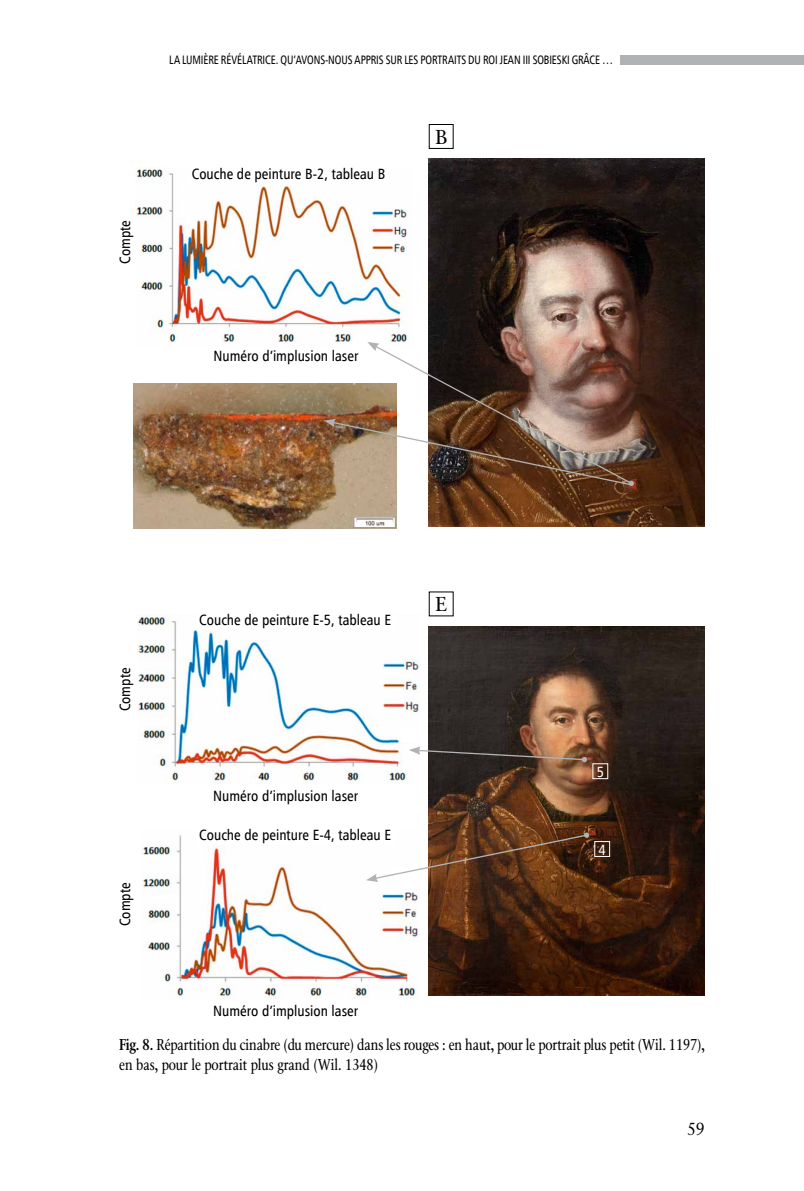
<style>
.page{position:relative;width:804px;height:1191px;background:#fff}
.page>*{position:absolute;margin:0;border:0;box-sizing:border-box;transform-origin:0 0}
.t1{font:20.12px "Classic EFN";color:#000}
.t2{font:17.5px "Classic EFN";color:#000;scale:.9 1}
.t3{font:15.75px/19.2px "Classic Cnd EFN";letter-spacing:-.005em;color:#000}
.t4{font:14.88px "Humnst 777 Cn EU";color:#000}
.t5{font:14.88px "Humnst 777 Cn EU";color:#fff}
.t6{font:12.25px "Humnst 777 Cn EU";letter-spacing:-.005em;color:#000;scale:.9 1}
.s1{font-weight:700}
</style>
<div class="page">
<div style="left:620px;top:55px;width:184px;height:9px;background:#b1b2b3"></div>
<img style="left:135px;top:168px;width:272px;height:175px">
<img style="left:134px;top:383px;width:263px;height:145px">
<img style="left:428px;top:158px;width:276px;height:369px">
<div style="left:360px;top:334px;width:25px;height:24px;background:#fff"></div>
<img style="left:324px;top:342px;width:310px;height:144px">
<div style="left:429px;top:124px;width:24px;height:25px;border:1px solid #000"></div>
<div style="left:189px;top:162px;width:199px;height:22px;background:#fff"></div>
<img style="left:428px;top:627px;width:276px;height:368px">
<img style="left:137px;top:615px;width:283px;height:169px">
<img style="left:142px;top:835px;width:276px;height:164px">
<div style="left:401px;top:727px;width:25px;height:15px;background:#fff"></div>
<div style="left:391px;top:866px;width:35px;height:20px;background:#fff"></div>
<div style="left:196px;top:608px;width:198px;height:22px;background:#fff"></div>
<div style="left:196px;top:823px;width:198px;height:22px;background:#fff"></div>
<svg style="left:409px;top:746px;width:178px;height:16px;background:#6b594d"></svg>
<svg style="left:366px;top:832px;width:223px;height:50px"></svg>
<div style="left:592px;top:763px;width:16px;height:16px;border:1px solid #fff"></div>
<div style="left:594px;top:841px;width:16px;height:16px;border:1px solid #fff"></div>
<p class="t6" style="left:169px;top:52px;width:495px">LA LUMIÈRE RÉVÉLATRICE. QU’AVONS-NOUS APPRIS SUR LES PORTRAITS DU ROI JEAN III SOBIESKI GRÂCE …</p>
<p class="t4" style="left:116px;top:264px;width:45px;rotate:-90deg">Compte</p>
<p class="t4" style="left:192px;top:164px;width:195px">Couche de peinture B-2, tableau B</p>
<h1 class="t1" style="left:435px;top:126px;width:14px">B</h1>
<p class="t4" style="left:213px;top:346px;width:146px">Numéro d’implusion laser</p>
<p class="t4" style="left:116px;top:711px;width:45px;rotate:-90deg">Compte</p>
<p class="t4" style="left:116px;top:926px;width:45px;rotate:-90deg">Compte</p>
<p class="t4" style="left:199px;top:610px;width:193px">Couche de peinture E-5, tableau E</p>
<h1 class="t1" style="left:435px;top:593px;width:13px">E</h1>
<p class="t4" style="left:213px;top:786px;width:146px">Numéro d’implusion laser</p>
<p class="t4" style="left:199px;top:825px;width:193px">Couche de peinture E-4, tableau E</p>
<p class="t4" style="left:213px;top:1001px;width:146px">Numéro d’implusion laser</p>
<p class="t5" style="left:596px;top:762px;width:9px">5</p>
<p class="t5" style="left:598px;top:840px;width:9px">4</p>
<p class="t3" style="left:119px;top:1036px;width:587px"><span class="s1">Fig. 8.</span> Répartition du cinabre (du mercure) dans les rouges : en haut, pour le portrait plus petit (Wil. 1197), en bas, pour le portrait plus grand (Wil. 1348)</p>
<p class="t2" style="left:687px;top:1118px;width:21px">59</p>
</div>
